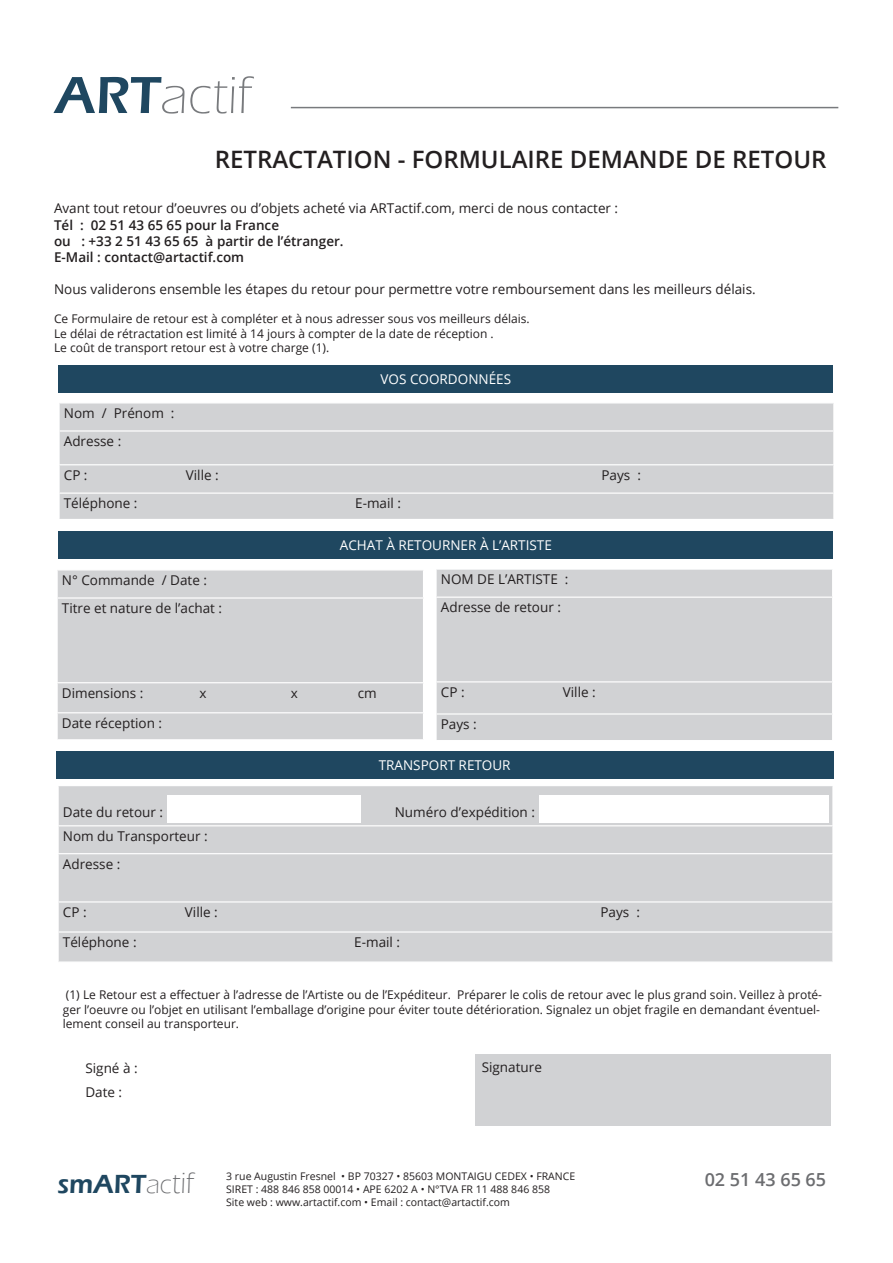
<style>
.page{position:relative;width:893px;height:1263px;background:#fff}
.page>*{position:absolute;margin:0;border:0;box-sizing:border-box;transform-origin:0 0}
.t1{font:300 54px "Eras ITC";color:#787a7d}
.t2{font:600 27px "Eras ITC";color:#1f4760}
.t3{font:600 24px "Open Sans";color:#231f20}
.t4{font:600 18px "Open Sans";color:#6c6d70}
.t5{font:13.5px "Open Sans";color:#231f20}
.t6{font:600 13.5px/16.2px "Open Sans";color:#231f20}
.t7{font:13.5px "Open Sans";color:#fff}
.t8{font:12px/14.4px "Open Sans";color:#231f20}
.t9{font:10.5px/12.6px "Open Sans";color:#231f20}
.s1{font-weight:600;color:#1f4760}
.s2{font-weight:300;color:#6c6d70}
.s3{font-weight:300;font-size:30px;color:#6c6d70}
</style>
<div class="page">
<div style="left:58px;top:364px;width:775px;height:28px;background:#1f4760"></div>
<div style="left:60px;top:403px;width:773px;height:116px;background:#d1d2d4"></div>
<svg style="left:833px;top:403px;width:1px;height:27px"></svg>
<hr style="left:58px;top:430px;width:776px;height:2px;background:#fff">
<hr style="left:58px;top:464px;width:776px;height:1px;background:#fff">
<hr style="left:58px;top:492px;width:776px;height:2px;background:#fff">
<svg style="left:833px;top:465px;width:1px;height:54px"></svg>
<div style="left:475px;top:1054px;width:356px;height:72px;background:#d1d2d4"></div>
<hr style="left:291px;top:107px;width:547px;height:1px;background:#787a7d">
<div style="left:58px;top:531px;width:775px;height:28px;background:#1f4760"></div>
<div style="left:58px;top:570px;width:365px;height:169px;background:#d1d2d4"></div>
<svg style="left:57px;top:570px;width:1px;height:27px"></svg>
<hr style="left:57px;top:597px;width:367px;height:2px;background:#fff">
<hr style="left:57px;top:682px;width:367px;height:1px;background:#fff">
<hr style="left:57px;top:712px;width:367px;height:1px;background:#fff">
<svg style="left:57px;top:683px;width:1px;height:56px"></svg>
<div style="left:437px;top:570px;width:395px;height:170px;background:#d1d2d4"></div>
<hr style="left:435px;top:596px;width:398px;height:2px;background:#fff">
<hr style="left:435px;top:681px;width:398px;height:1px;background:#fff">
<hr style="left:435px;top:713px;width:398px;height:2px;background:#fff">
<div style="left:56px;top:751px;width:777px;height:28px;background:#1f4760"></div>
<div style="left:59px;top:786px;width:773px;height:175px;background:#d1d2d4"></div>
<hr style="left:57px;top:825px;width:777px;height:1px;background:#fff">
<hr style="left:57px;top:853px;width:777px;height:1px;background:#fff">
<hr style="left:57px;top:901px;width:777px;height:1px;background:#fff">
<hr style="left:57px;top:931px;width:777px;height:1px;background:#fff">
<div style="left:540px;top:795px;width:289px;height:28px;background:#fff"></div>
<div style="left:168px;top:795px;width:193px;height:28px;background:#fff"></div>
<p class="t1" style="left:55px;top:65px;width:197px"><span class="s1">ART</span>actif</p>
<p class="t3" style="left:215px;top:143px;width:613px">RETRACTATION - FORMULAIRE DEMANDE DE RETOUR</p>
<p class="t5" style="left:54px;top:199px;width:566px">Avant tout retour d’oeuvres ou d’objets acheté via ARTactif.com, merci de nous contacter :</p>
<p class="t6" style="left:54px;top:216px;width:291px">Tél : 02 51 43 65 65 pour la France<br>ou : +33 2 51 43 65 65 à partir de l’étranger.</p>
<p class="t6" style="left:54px;top:249px;width:192px">E-Mail : contact@artactif.com</p>
<p class="t5" style="left:54px;top:280px;width:703px">Nous validerons ensemble les étapes du retour pour permettre votre remboursement dans les meilleurs délais.</p>
<p class="t8" style="left:54px;top:311px;width:477px">Ce Formulaire de retour est à compléter et à nous adresser sous vos meilleurs délais.<br>Le délai de rétractation est limité à 14 jours à compter de la date de réception .<br>Le coût de transport retour est à votre charge (1).</p>
<p class="t7" style="left:381px;top:369px;width:132px">VOS COORDONNÉES</p>
<p class="t5" style="left:64px;top:404px;width:112px">Nom / Prénom :</p>
<p class="t5" style="left:64px;top:432px;width:59px">Adresse :</p>
<p class="t5" style="left:64px;top:466px;width:25px">CP :</p>
<p class="t5" style="left:186px;top:466px;width:34px">Ville :</p>
<p class="t5" style="left:601px;top:466px;width:41px">Pays :</p>
<p class="t5" style="left:64px;top:494px;width:75px">Téléphone :</p>
<p class="t5" style="left:355px;top:494px;width:47px">E-mail :</p>
<p class="t5" style="left:62px;top:571px;width:147px">N° Commande / Date :</p>
<p class="t5" style="left:62px;top:599px;width:162px">Titre et nature de l’achat :</p>
<p class="t7" style="left:340px;top:536px;width:214px">ACHAT À RETOURNER À L’ARTISTE</p>
<p class="t5" style="left:441px;top:570px;width:129px">NOM DE L’ARTISTE :</p>
<p class="t5" style="left:441px;top:598px;width:122px">Adresse de retour :</p>
<p class="t5" style="left:441px;top:683px;width:25px">CP :</p>
<p class="t5" style="left:563px;top:683px;width:34px">Ville :</p>
<p class="t5" style="left:441px;top:715px;width:37px">Pays :</p>
<p class="t7" style="left:379px;top:756px;width:133px">TRANSPORT RETOUR</p>
<p class="t5" style="left:62px;top:684px;width:83px">Dimensions :</p>
<p class="t5" style="left:200px;top:684px;width:9px">x</p>
<p class="t5" style="left:291px;top:684px;width:9px">x</p>
<p class="t5" style="left:358px;top:684px;width:20px">cm</p>
<p class="t5" style="left:62px;top:714px;width:102px">Date réception :</p>
<p class="t5" style="left:63px;top:803px;width:102px">Date du retour :</p>
<p class="t5" style="left:395px;top:803px;width:142px">Numéro d’expédition :</p>
<p class="t5" style="left:63px;top:827px;width:146px">Nom du Transporteur :</p>
<p class="t5" style="left:63px;top:855px;width:59px">Adresse :</p>
<p class="t5" style="left:63px;top:903px;width:25px">CP :</p>
<p class="t5" style="left:185px;top:903px;width:34px">Ville :</p>
<p class="t5" style="left:600px;top:903px;width:41px">Pays :</p>
<p class="t5" style="left:63px;top:933px;width:75px">Téléphone :</p>
<p class="t5" style="left:354px;top:933px;width:47px">E-mail :</p>
<p class="t8" style="left:63px;top:987px;width:761px">(1) Le Retour est a effectuer à l’adresse de l’Artiste ou de l’Expéditeur. Préparer le colis de retour avec le plus grand soin. Veillez à proté&shy;ger l’oeuvre ou l’objet en utilisant l’emballage d’origine pour éviter toute détérioration. Signalez un objet fragile en demandant éventuel&shy;lement conseil au transporteur.</p>
<p class="t5" style="left:85px;top:1059px;width:54px">Signé à :</p>
<p class="t5" style="left:482px;top:1057px;width:62px">Signature</p>
<p class="t5" style="left:85px;top:1083px;width:38px">Date :</p>
<p class="t2" style="left:57px;top:1168px;width:138px">smART<span class="s2">ac</span><span class="s3">tif</span></p>
<p class="t9" style="left:226px;top:1170px;width:351px">3 rue Augustin Fresnel • BP 70327 • 85603 MONTAIGU CEDEX • FRANCE<br>SIRET : 488 846 858 00014 • APE 6202 A • N°TVA FR 11 488 846 858</p>
<p class="t9" style="left:226px;top:1195px;width:285px">Site web : www.artactif.com • Email : contact@artactif.com</p>
<p class="t4" style="left:705px;top:1167px;width:123px">02 51 43 65 65</p>
</div>
